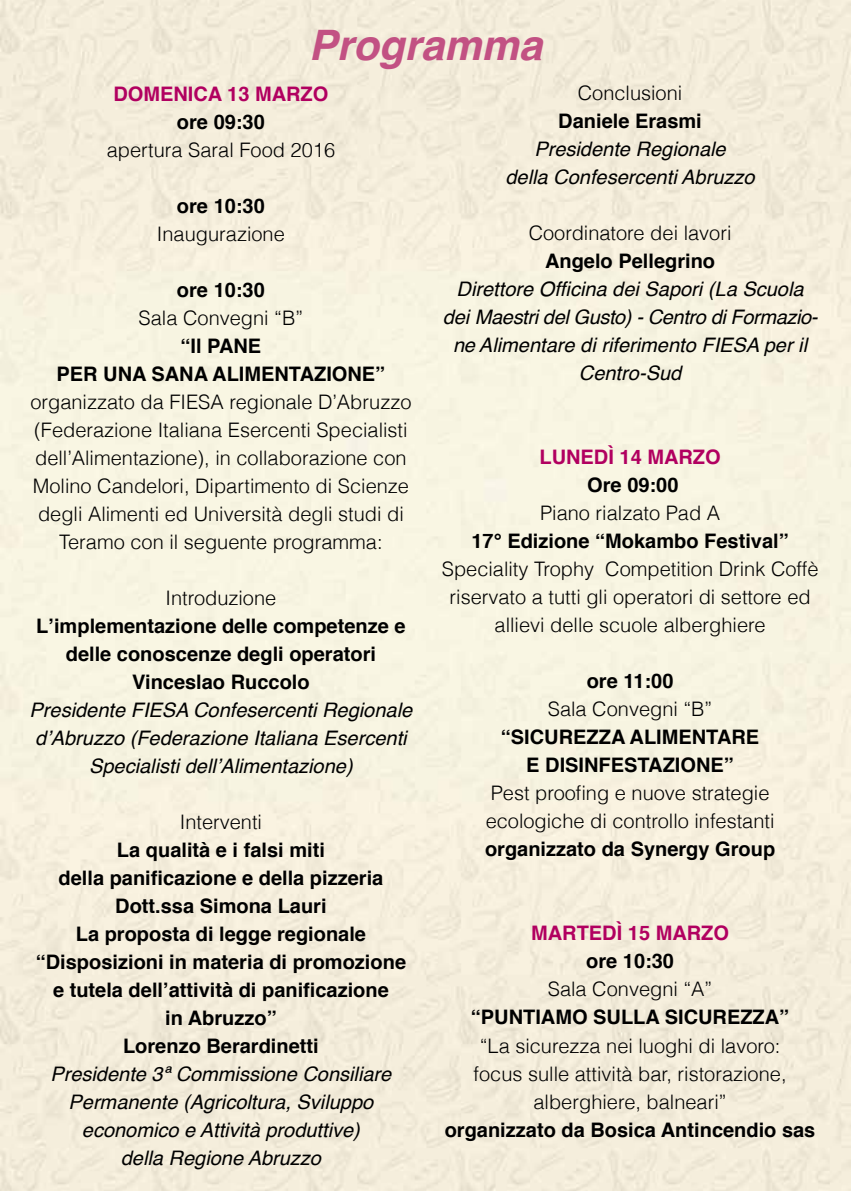
<style>
.page{position:relative;width:851px;height:1191px;background:#fff}
.page>*{position:absolute;margin:0;border:0;box-sizing:border-box;transform-origin:0 0}
.t1{font:italic 700 42px "Helvetica";color:#c25183}
.t2{font:300 20px/28px "Helvetica";color:#000;text-align:center}
.t3{font:700 20px/28px "Helvetica";color:#000;text-align:center}
.t4{font:italic 20px/28px "Helvetica";color:#000;text-align:center}
.t5{font:700 20px "Helvetica";color:#b10060}
</style>
<div class="page">
<h1 class="t1" style="left:308px;top:10px;width:235px">Programma</h1>
<p class="t5" style="left:113px;top:78px;width:213px">Domenica 13 Marzo</p>
<p class="t3" style="left:177px;top:108px;width:89px">ore 09:30</p>
<p class="t2" style="left:107px;top:135px;width:230px">apertura Saral Food 2016</p>
<p class="t3" style="left:177px;top:192px;width:89px">ore 10:30</p>
<p class="t2" style="left:157px;top:219px;width:129px">Inaugurazione</p>
<p class="t3" style="left:177px;top:276px;width:89px">ore 10:30</p>
<p class="t2" style="left:139px;top:303px;width:166px">Sala Convegni “B”</p>
<p class="t3" style="left:180px;top:332px;width:54px">“Il PANE</p>
<p class="t3" style="left:56px;top:360px;width:124px">PER UNA SANA</p>
<p class="t3" style="left:212px;top:360px;width:48px">ALIMEN</p>
<p class="t3" style="left:289px;top:360px;width:98px">TAZIONE”</p>
<p class="t2" style="left:30px;top:387px;width:382px">organizzato da FIESA regionale D’Abruzzo (Federazione Italiana Esercenti Specialisti dell’Alimentazione), in collaborazione con Molino Candelori, Dipartimento di Scienze degli Alimenti ed Università degli studi di Teramo con il seguente programma:</p>
<p class="t2" style="left:165px;top:583px;width:112px">Introduzione</p>
<p class="t3" style="left:36px;top:612px;width:370px">L’implementazione delle competenze e delle conoscenze degli operatori<br>Vinceslao Ruccolo</p>
<p class="t4" style="left:30px;top:696px;width:384px">Presidente FIESA Confesercenti Regionale d’Abruzzo (Federazione Italiana Esercenti<br>Specialisti dell’Alimentazione)</p>
<p class="t2" style="left:180px;top:807px;width:84px">Interventi</p>
<p class="t3" style="left:36px;top:836px;width:372px">La qualità e i falsi miti<br>della panificazione e della pizzeria<br>Dott.ssa Simona Lauri<br>La proposta di legge regionale “Disposizioni in materia di promozione e tutela dell’attività di panificazione<br>in Abruzzo”<br>Lorenzo Berardinetti</p>
<p class="t4" style="left:50px;top:1060px;width:342px">Presidente 3ª Commissione Consiliare Permanente (Agricoltura, Sviluppo economico e Attività produttive)<br>della Regione Abruzzo</p>
<p class="t2" style="left:577px;top:79px;width:106px">Conclusioni</p>
<p class="t3" style="left:558px;top:107px;width:145px">Daniele Erasmi</p>
<p class="t4" style="left:505px;top:136px;width:251px">Presidente Regionale<br>della Confesercenti Abruzzo</p>
<p class="t2" style="left:528px;top:219px;width:204px">Coordinatore dei lavori</p>
<p class="t3" style="left:545px;top:247px;width:172px">Angelo Pellegrino</p>
<p class="t4" style="left:442px;top:276px;width:376px">Direttore Officina dei Sapori (La Scuola dei Maestri del Gusto) - Centro di Formazio&shy;ne Alimentare di riferimento FIESA per il Centro-Sud</p>
<p class="t5" style="left:539px;top:441px;width:179px">lu nedì 14 Marzo</p>
<p class="t3" style="left:587px;top:471px;width:93px">Ore 09:00</p>
<p class="t2" style="left:540px;top:499px;width:182px">Piano rialzato Pad A</p>
<p class="t3" style="left:471px;top:527px;width:318px">17° Edizione “Mokambo Festival”</p>
<p class="t2" style="left:441px;top:555px;width:378px">Speciality Trophy Competition Drink Coffè riservato a tutti gli operatori di settore ed allievi delle scuole alberghiere</p>
<p class="t3" style="left:586px;top:667px;width:88px">ore 11:00</p>
<p class="t2" style="left:547px;top:695px;width:166px">Sala Convegni “B”</p>
<p class="t3" style="left:526px;top:723px;width:234px;text-align:left;text-indent:-25px">“Sicu rezza ali mentare e disi</p>
<p class="t3" style="left:584px;top:751px;width:151px">nfestazione”</p>
<p class="t2" style="left:485px;top:779px;width:290px;text-align:left">Pest proofing e nuove strategie ecologiche di controllo infestanti</p>
<p class="t3" style="left:485px;top:835px;width:292px">organizzato da Synergy Group</p>
<p class="t5" style="left:531px;top:917px;width:196px">martedì 15 Marzo</p>
<p class="t3" style="left:586px;top:947px;width:89px">ore 10:30</p>
<p class="t2" style="left:547px;top:975px;width:166px">Sala Convegni “A”</p>
<p class="t3" style="left:471px;top:1003px;width:136px">“Puntiamo sull</p>
<p class="t3" style="left:645px;top:1003px;width:32px">a sicu</p>
<p class="t3" style="left:712px;top:1003px;width:78px">rezza”</p>
<p class="t2" style="left:473px;top:1031px;width:314px">“La sicurezza nei luoghi di lavoro: focus sulle attività bar, ristorazione, alberghiere, balneari”</p>
<p class="t3" style="left:444px;top:1115px;width:372px">organizzato da Bosica Antincendio sas</p>
</div>
